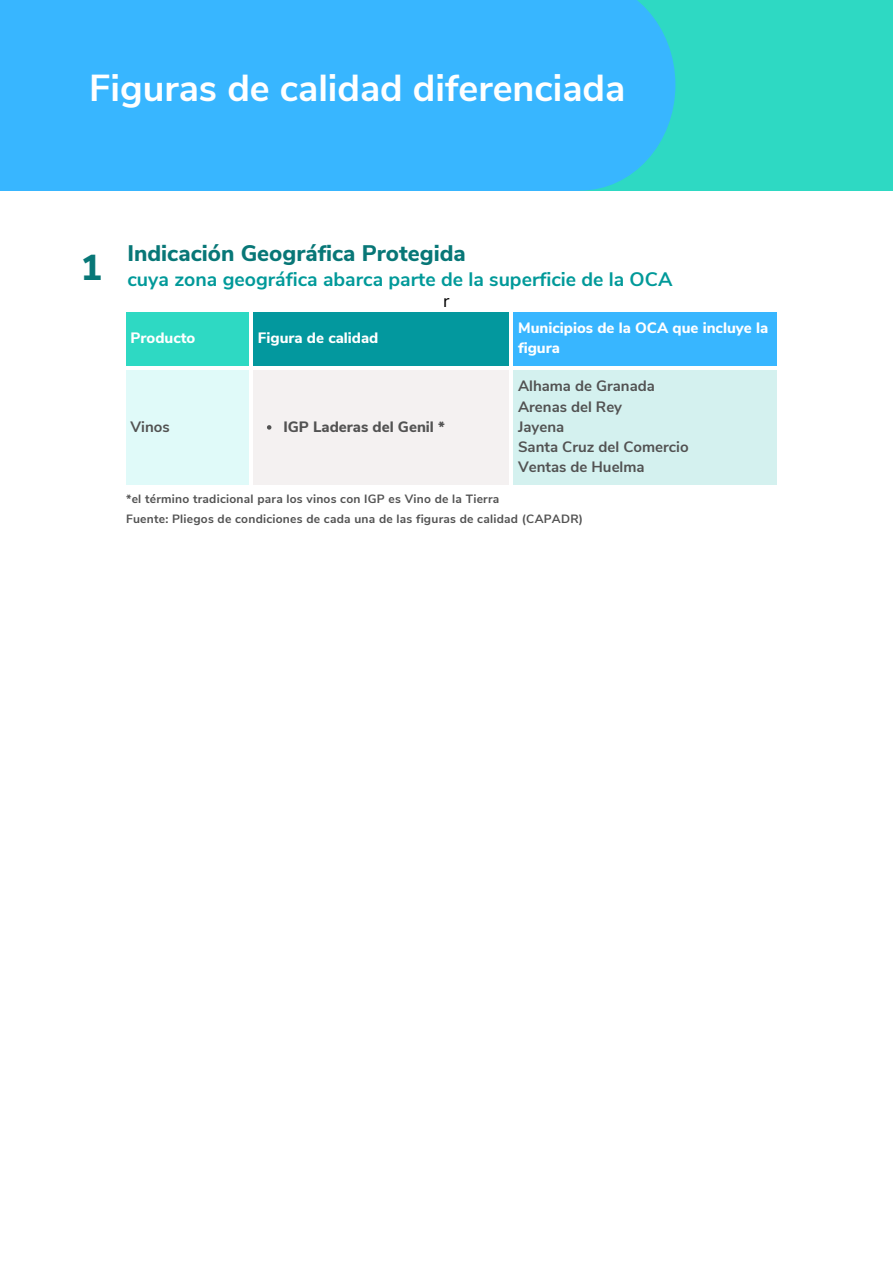
<style>
.page{position:relative;width:893px;height:1264px;background:#fff}
.page>*{position:absolute;margin:0;border:0;box-sizing:border-box;transform-origin:0 0}
.t1{font:700 37.5px "Nunito Sans";color:#fff}
.t2{font:800 22.5px "Nunito Sans";color:#087777}
.t3{font:700 19.5px "Nunito Sans";color:#019999}
.t4{font:18px "Nunito Sans";color:#000}
.t5{font:700 15px/20.2px "Nunito Sans";color:#525252}
.t6{font:800 15px/20.2px "Nunito Sans";color:#fff}
.t7{font:800 15px "Nunito Sans";color:#525252}
.t8{font:700 12px "Nunito Sans";letter-spacing:.02em;color:#525252}
</style>
<div class="page">
<div style="left:580px;top:0;width:312px;height:191px;background:#2ed9c3"></div>
<div style="left:0;top:0;width:580px;height:191px;background:#38b6ff"></div>
<svg style="left:580px;top:0;width:95px;height:190px"></svg>
<div style="left:126px;top:311px;width:123px;height:54px;background:#2ed9c3"></div>
<div style="left:253px;top:311px;width:256px;height:54px;background:#03989e"></div>
<div style="left:513px;top:311px;width:263px;height:54px;background:#38b6ff"></div>
<div style="left:126px;top:370px;width:123px;height:115px;background:#e0faf9"></div>
<div style="left:253px;top:370px;width:256px;height:115px;background:#f4f1f1"></div>
<div style="left:513px;top:370px;width:263px;height:115px;background:#d4f1ef"></div>
<svg style="left:267px;top:425px;width:4px;height:4px"></svg>
<h1 class="t1" style="left:89px;top:63px;width:537px">Figuras de calidad diferenciada</h1>
<h2 class="t2" style="left:127px;top:238px;width:340px">Indicación Geográfica Protegida</h2>
<h3 class="t3" style="left:80px;top:266px;width:593px"><sup>1</sup> cuya zona geográfica abarca parte de la superficie de la OCA</h3>
<h3 class="t4" style="left:443px;top:289px;width:8px">r</h3>
<p class="t6" style="left:130px;top:328px;width:66px">Producto</p>
<p class="t6" style="left:258px;top:328px;width:122px">Figura de calidad</p>
<p class="t6" style="left:518px;top:318px;width:251px">Municipios de la OCA que incluye la figura</p>
<p class="t5" style="left:130px;top:417px;width:41px">Vinos</p>
<p class="t7" style="left:283px;top:417px;width:163px">IGP Laderas del Genil *</p>
<p class="t8" style="left:126px;top:491px;width:375px">*el término tradicional para los vinos con IGP es Vino de la Tierra</p>
<p class="t5" style="left:518px;top:376px;width:172px">Alhama de Granada<br>Arenas del Rey<br>Jayena<br>Santa Cruz del Comercio<br>Ventas de Huelma</p>
<p class="t8" style="left:126px;top:511px;width:458px">Fuente: Pliegos de condiciones de cada una de las figuras de calidad (CAPADR)</p>
</div>
